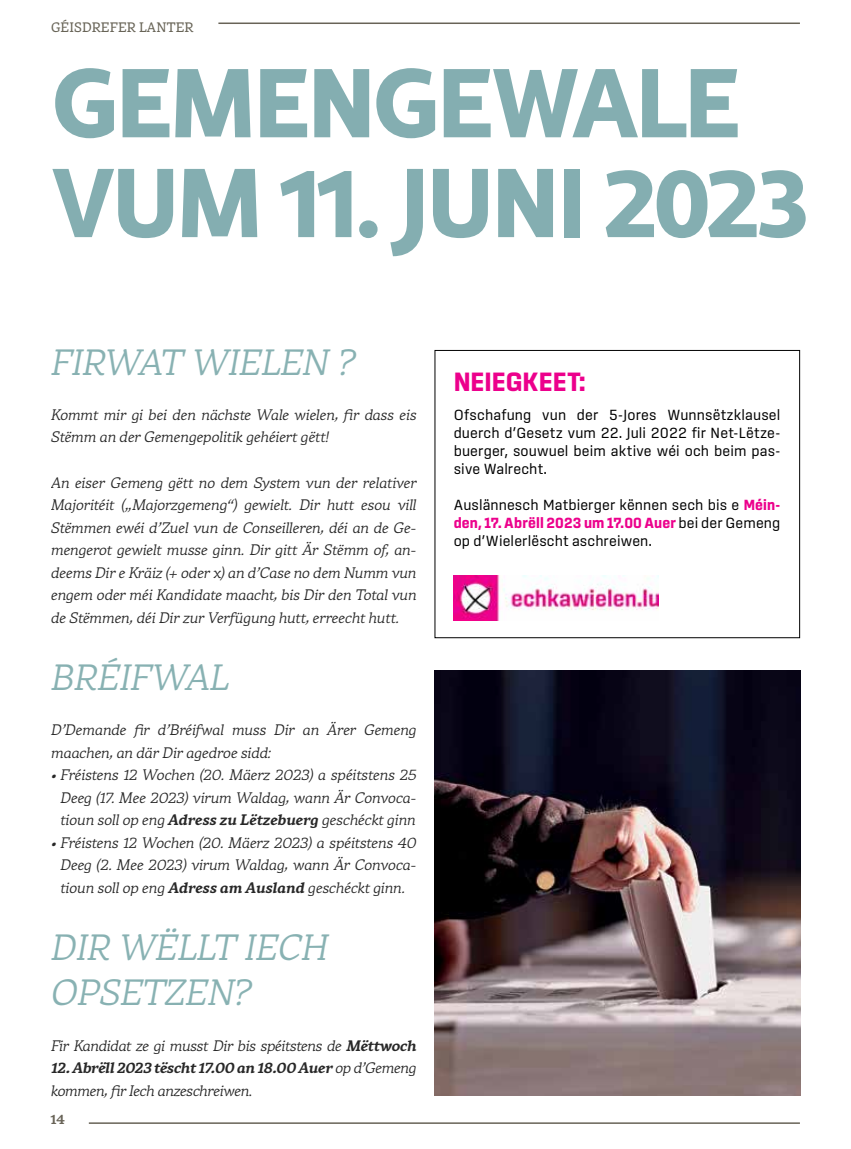
<style>
.page{position:relative;width:851px;height:1149px;background:#fff}
.page>*{position:absolute;margin:0;border:0;box-sizing:border-box;transform-origin:0 0}
.t1{font:800 96px/99.8px "Rival Sans";letter-spacing:-.04em;color:#72a2a5}
.t2{font:italic 300 36px/45px "Rival";letter-spacing:-.01em;color:#73a4a5}
.t3{font:700 27px "Sinter";color:#ec008c}
.t4{font:italic 300 15px/22.5px "Rival";color:#000}
.t5{font:15px/18px "Sinter";letter-spacing:.005em;color:#000;text-align:justify}
.t6{font:13.5px "Rival";letter-spacing:.01em;color:#686457}
.t7{font:700 13.5px "Rival";color:#686357}
.s1{font-weight:700}
.s2{font-style:normal}
.s3{font-weight:700;color:#ec008c}
</style>
<div class="page">
<hr style="left:218px;top:22px;width:581px;height:2px;background:#686357">
<hr style="left:89px;top:1121px;width:710px;height:2px;background:#686357">
<img style="left:434px;top:670px;width:366px;height:424px">
<img style="left:453px;top:575px;width:205px;height:45px">
<div style="left:434px;top:350px;width:365px;height:288px;border:1px solid #000"></div>
<p class="t6" style="left:51px;top:17px;width:144px">GÉISDREFER LANTER</p>
<h1 class="t1" style="left:52px;top:46px;width:759px">GEMENGEWALE<br>VUM 11. JUNI 2023</h1>
<h2 class="t2" style="left:51px;top:339px;width:305px">FIRWAT WIELEN ?</h2>
<p class="t4" style="left:51px;top:403px;width:367px">Kommt mir gi bei den nächste Wale wielen, fir dass eis<br>Stëmm an der Gemengepolitik gehéiert gëtt!</p>
<p class="t4" style="left:51px;top:470px;width:367px;text-align:justify">An eiser Gemeng gëtt no dem System vun der relativer Majoritéit („Majorzgemeng“) gewielt. Dir hutt esou vill Stëmmen ewéi d’Zuel vun de Conseilleren, déi an de Ge&shy;mengerot gewielt musse ginn. Dir gitt Är Stëmm of, an&shy;deems Dir e Kräiz (+ oder x) an d’Case no dem Numm vun engem oder méi Kandidate maacht, bis Dir den Total vun de Stëmmen, déi Dir zur Verfügung hutt, erreecht hutt.</p>
<h2 class="t2" style="left:51px;top:654px;width:180px">BRÉIFWAL</h2>
<p class="t4" style="left:51px;top:718px;width:367px">D’Demande fir d’Bréifwal muss Dir an Ärer Gemeng maachen, an där Dir agedroe sidd:</p>
<p class="t4" style="left:60px;top:763px;width:357px;text-align:justify;text-indent:-9px">• Fréistens 12 Wochen (20. Mäerz 2023) a spéitstens 25<br>Deeg (17. Mee 2023) virum Waldag, wann Är Convoca&shy;tioun soll op eng <span class="s1">Adress zu Lëtzebuerg</span> geschéckt ginn</p>
<p class="t4" style="left:60px;top:830px;width:357px;text-align:justify;text-indent:-9px">• Fréistens 12 Wochen (20. Mäerz 2023) a spéitstens 40<br>Deeg (2. Mee 2023) virum Waldag, wann Är Convoca&shy;tioun soll op eng <span class="s1">Adress am Ausland</span> geschéckt ginn.</p>
<h2 class="t2" style="left:51px;top:924px;width:278px">DIR WËLLT IECH<br>OPSETZEN?</h2>
<p class="t4" style="left:51px;top:1033px;width:367px">Fir Kandidat ze gi musst Dir bis spéitstens de <span class="s1">Mëttwoch</span></p>
<p class="t4" style="left:51px;top:1055px;width:367px"><span class="s1">12. Abrëll 2023 tëscht 17.00 an 18.00 Auer</span> op d’Gemeng kommen, fir Iech anzeschreiwen<span class="s2">.</span></p>
<p class="t7" style="left:51px;top:1108px;width:16px">14</p>
<h3 class="t3" style="left:453px;top:366px;width:133px">NEIEGKEET:</h3>
<p class="t5" style="left:453px;top:405px;width:328px">Ofschafung vun der 5-Jores Wunnsëtzklausel duerch d’Gesetz vum 22. Juli 2022 fir Net-Lëtze&shy;buerger, souwuel beim aktive wéi och beim pas&shy;sive Walrecht.</p>
<p class="t5" style="left:453px;top:495px;width:328px">Auslännesch Matbierger kënnen sech bis e <span class="s3">Méin&shy;den, 17. Abrëll 2023 um 17.00 Auer</span> bei der Gemeng op d’Wielerlëscht aschreiwen.</p>
</div>
